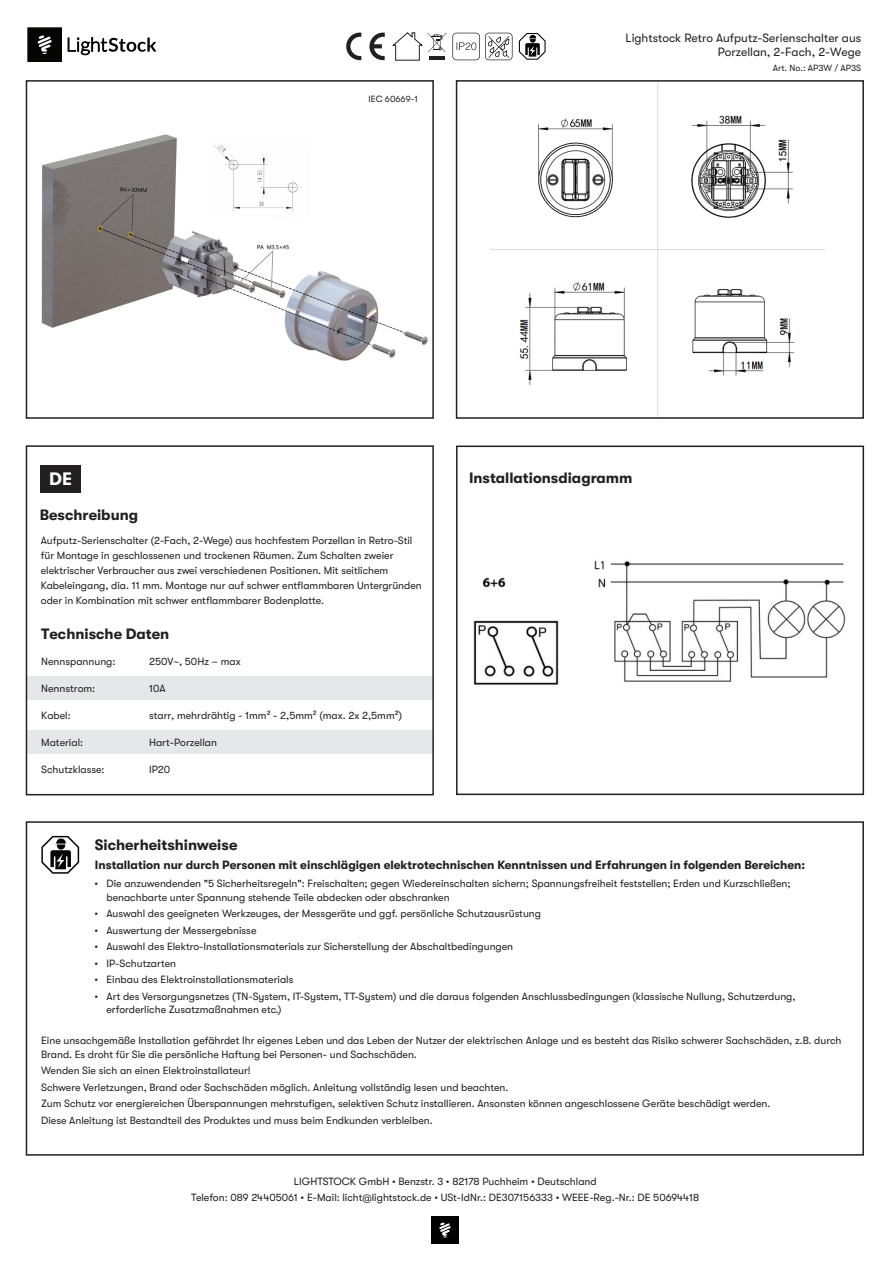
<style>
.page{position:relative;width:893px;height:1263px;background:#fff}
.page>*{position:absolute;margin:0;border:0;box-sizing:border-box;transform-origin:0 0}
.t1{font:700 18px "GT Walsheim Pro";color:#fff}
.t2{font:700 15px "GT Walsheim Pro";color:#231f20}
.t3{font:700 12px "GT Walsheim Pro";color:#231f20}
.t4{font:12px/14.4px "GT Walsheim Pro";color:#231f20;text-align:right}
.t5{font:10.5px/15px "GT Walsheim Pro";color:#231f20}
.t6{font:9px "GT Walsheim Pro";color:#231f20}
</style>
<div class="page">
<img style="left:41px;top:134px;width:387px;height:227px">
<img style="left:490px;top:83px;width:335px;height:333px">
<div style="left:26px;top:80px;width:408px;height:339px;border:2px solid #231f20"></div>
<div style="left:456px;top:80px;width:408px;height:339px;border:2px solid #231f20"></div>
<div style="left:27px;top:676px;width:406px;height:24px;background:#e6e7e9"></div>
<div style="left:27px;top:730px;width:406px;height:24px;background:#e6e7e9"></div>
<div style="left:26px;top:445px;width:408px;height:350px;border:2px solid #231f20"></div>
<div style="left:40px;top:466px;width:41px;height:27px;background:#231f20"></div>
<img style="left:473px;top:560px;width:373px;height:125px">
<div style="left:456px;top:446px;width:408px;height:349px;border:2px solid #231f20"></div>
<div style="left:26px;top:821px;width:838px;height:334px;border:2px solid #231f20"></div>
<svg style="left:41px;top:836px;width:38px;height:38px"></svg>
<svg style="left:369px;top:33px;width:16px;height:27px"></svg>
<svg style="left:346px;top:33px;width:15px;height:27px"></svg>
<svg style="left:452px;top:33px;width:61px;height:27px"></svg>
<svg style="left:392px;top:32px;width:54px;height:29px"></svg>
<svg style="left:519px;top:33px;width:27px;height:27px"></svg>
<svg style="left:68px;top:37px;width:89px;height:18px"></svg>
<svg style="left:27px;top:27px;width:35px;height:35px"></svg>
<img style="left:432px;top:1216px;width:27px;height:27px">
<p class="t4" style="left:626px;top:31px;width:237px">Lightstock Retro Aufputz-Serienschalter aus<br>Porzellan, 2-Fach, 2-Wege</p>
<p class="t6" style="left:368px;top:94px;width:51px">IEC 60669-1</p>
<p class="t6" style="left:773px;top:63px;width:90px">Art. No.: AP3W / AP3S</p>
<h1 class="t1" style="left:49px;top:469px;width:24px">DE</h1>
<h2 class="t2" style="left:469px;top:469px;width:165px">Installationsdiagramm</h2>
<h2 class="t2" style="left:40px;top:507px;width:100px">Beschreibung</h2>
<p class="t5" style="left:41px;top:533px;width:383px">Aufputz-Serienschalter (2-Fach, 2-Wege) aus hochfestem Porzellan in Retro-Stil für Montage in geschlossenen und trockenen Räumen. Zum Schalten zweier elektrischer Verbraucher aus zwei verschiedenen Positionen. Mit seitlichem Kabeleingang, dia. 11 mm. Montage nur auf schwer entflammbaren Untergründen oder in Kombination mit schwer entflammbarer Bodenplatte.</p>
<h2 class="t2" style="left:41px;top:626px;width:130px">Technische Daten</h2>
<p class="t5" style="left:41px;top:654px;width:76px">Nennspannung:</p>
<p class="t5" style="left:149px;top:654px;width:93px">250V~, 50Hz – max</p>
<p class="t5" style="left:41px;top:681px;width:56px">Nennstrom:</p>
<p class="t5" style="left:149px;top:681px;width:18px">10A</p>
<p class="t5" style="left:41px;top:708px;width:31px">Kabel:</p>
<p class="t5" style="left:149px;top:708px;width:255px">starr, mehrdrähtig - 1mm² - 2,5mm² (max. 2x 2,5mm²)</p>
<p class="t5" style="left:41px;top:735px;width:43px">Material:</p>
<p class="t5" style="left:149px;top:735px;width:69px">Hart-Porzellan</p>
<p class="t5" style="left:41px;top:761px;width:65px">Schutzklasse:</p>
<p class="t5" style="left:149px;top:762px;width:23px">IP20</p>
<h2 class="t2" style="left:95px;top:836px;width:144px">Sicherheitshinweise</h2>
<p class="t5" style="left:106px;top:877px;width:686px;line-height:13.5px;text-indent:-12px">• Die anzuwendenden "5 Sicherheitsregeln": Freischalten; gegen Wiedereinschalten sichern; Spannungsfreiheit feststellen; Erden und Kurzschließen; benachbarte unter Spannung stehende Teile abdecken oder abschranken</p>
<p class="t5" style="left:94px;top:906px;width:448px">• Auswahl des geeigneten Werkzeuges, der Messgeräte und ggf. persönliche Schutzausrüstung</p>
<p class="t5" style="left:94px;top:923px;width:164px">• Auswertung der Messergebnisse</p>
<p class="t5" style="left:94px;top:939px;width:420px">• Auswahl des Elektro-Installationsmaterials zur Sicherstellung der Abschaltbedingungen</p>
<p class="t5" style="left:94px;top:956px;width:83px">• IP-Schutzarten</p>
<p class="t5" style="left:94px;top:972px;width:200px">• Einbau des Elektroinstallationsmaterials</p>
<p class="t5" style="left:106px;top:990px;width:691px;line-height:13.5px;text-indent:-12px">• Art des Versorgungsnetzes (TN-System, IT-System, TT-System) und die daraus folgenden Anschlussbedingungen (klassische Nullung, Schutzerdung, erforderliche Zusatzmaßnahmen etc.)</p>
<p class="t5" style="left:41px;top:1034px;width:802px;line-height:13.5px">Eine unsachgemäße Installation gefährdet Ihr eigenes Leben und das Leben der Nutzer der elektrischen Anlage und es besteht das Risiko schwerer Sachschäden, z.B. durch<br>Brand. Es droht für Sie die persönliche Haftung bei Personen- und Sachschäden.</p>
<p class="t5" style="left:41px;top:1062px;width:731px;line-height:16.5px">Wenden Sie sich an einen Elektroinstallateur!<br>Schwere Verletzungen, Brand oder Sachschäden möglich. Anleitung vollständig lesen und beachten.<br>Zum Schutz vor energiereichen Überspannungen mehrstufigen, selektiven Schutz installieren. Ansonsten können angeschlossene Geräte beschädigt werden.<br>Diese Anleitung ist Bestandteil des Produktes und muss beim Endkunden verbleiben.</p>
<p class="t3" style="left:95px;top:858px;width:712px">Installation nur durch Personen mit einschlägigen elektrotechnischen Kenntnissen und Erfahrungen in folgenden Bereichen:</p>
<p class="t5" style="left:191px;top:1173px;width:509px;line-height:15.6px;text-align:center">LIGHTSTOCK GmbH • Benzstr. 3 • 82178 Puchheim • Deutschland<br>Telefon: 089 24405061 • E-Mail: licht@lightstock.de • USt-IdNr.: DE307156333 • WEEE-Reg.-Nr.: DE 50694418</p>
</div>
